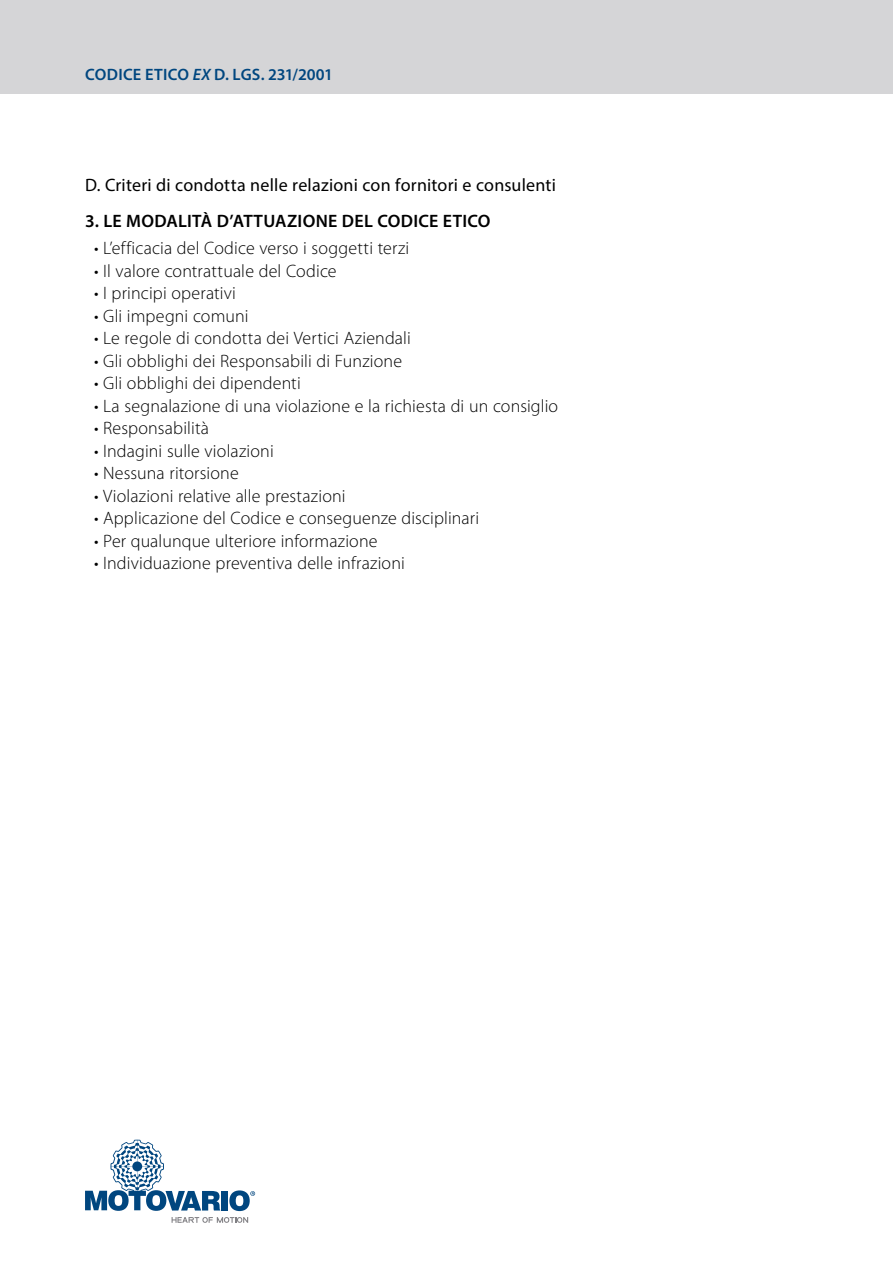
<style>
.page{position:relative;width:893px;height:1263px;background:#fff}
.page>*{position:absolute;margin:0;border:0;box-sizing:border-box;transform-origin:0 0}
.t1{font:300 18px "Myriad Pro";letter-spacing:.01em;color:#000}
.t2{font:18px "Myriad Pro";letter-spacing:.015em;color:#000}
.t3{font:600 18px "Myriad Pro";letter-spacing:.02em;color:#000}
.t4{font:600 16.5px "Myriad Pro";letter-spacing:.01em;color:#00467f}
.s1{font-style:italic}
</style>
<div class="page">
<svg style="left:172px;top:1217px;width:76px;height:6px"></svg>
<svg style="left:85px;top:1140px;width:135px;height:71px"></svg>
<div style="left:222px;top:1191px;width:6px;height:19px;background:#00467f"></div>
<svg style="left:229px;top:1190px;width:26px;height:21px"></svg>
<div style="left:0;top:0;width:893px;height:94px;background:#d5d5d7"></div>
<p class="t4" style="left:85px;top:64px;width:249px">CODICE ETICO <span class="s1">EX</span> D. LGS. 231/2001</p>
<p class="t2" style="left:85px;top:174px;width:472px">D. Criteri di condotta nelle relazioni con fornitori e consulenti</p>
<p class="t3" style="left:85px;top:210px;width:407px">3. LE MODALITÀ D’ATTUAZIONE DEL CODICE ETICO</p>
<p class="t1" style="left:94px;top:237px;width:317px">• L’efficacia del Codice verso i soggetti terzi</p>
<p class="t1" style="left:94px;top:260px;width:244px">• Il valore contrattuale del Codice</p>
<p class="t1" style="left:94px;top:282px;width:143px">• I principi operativi</p>
<p class="t1" style="left:94px;top:305px;width:156px">• Gli impegni comuni</p>
<p class="t1" style="left:94px;top:327px;width:318px">• Le regole di condotta dei Vertici Aziendali</p>
<p class="t1" style="left:94px;top:350px;width:310px">• Gli obblighi dei Responsabili di Funzione</p>
<p class="t1" style="left:94px;top:372px;width:208px">• Gli obblighi dei dipendenti</p>
<p class="t1" style="left:94px;top:395px;width:466px">• La segnalazione di una violazione e la richiesta di un consiglio</p>
<p class="t1" style="left:94px;top:417px;width:116px">• Responsabilità</p>
<p class="t1" style="left:94px;top:440px;width:181px">• Indagini sulle violazioni</p>
<p class="t1" style="left:94px;top:462px;width:146px">• Nessuna ritorsione</p>
<p class="t1" style="left:94px;top:485px;width:253px">• Violazioni relative alle prestazioni</p>
<p class="t1" style="left:94px;top:507px;width:387px">• Applicazione del Codice e conseguenze disciplinari</p>
<p class="t1" style="left:94px;top:530px;width:285px">• Per qualunque ulteriore informazione</p>
<p class="t1" style="left:94px;top:552px;width:312px">• Individuazione preventiva delle infrazioni</p>
</div>
